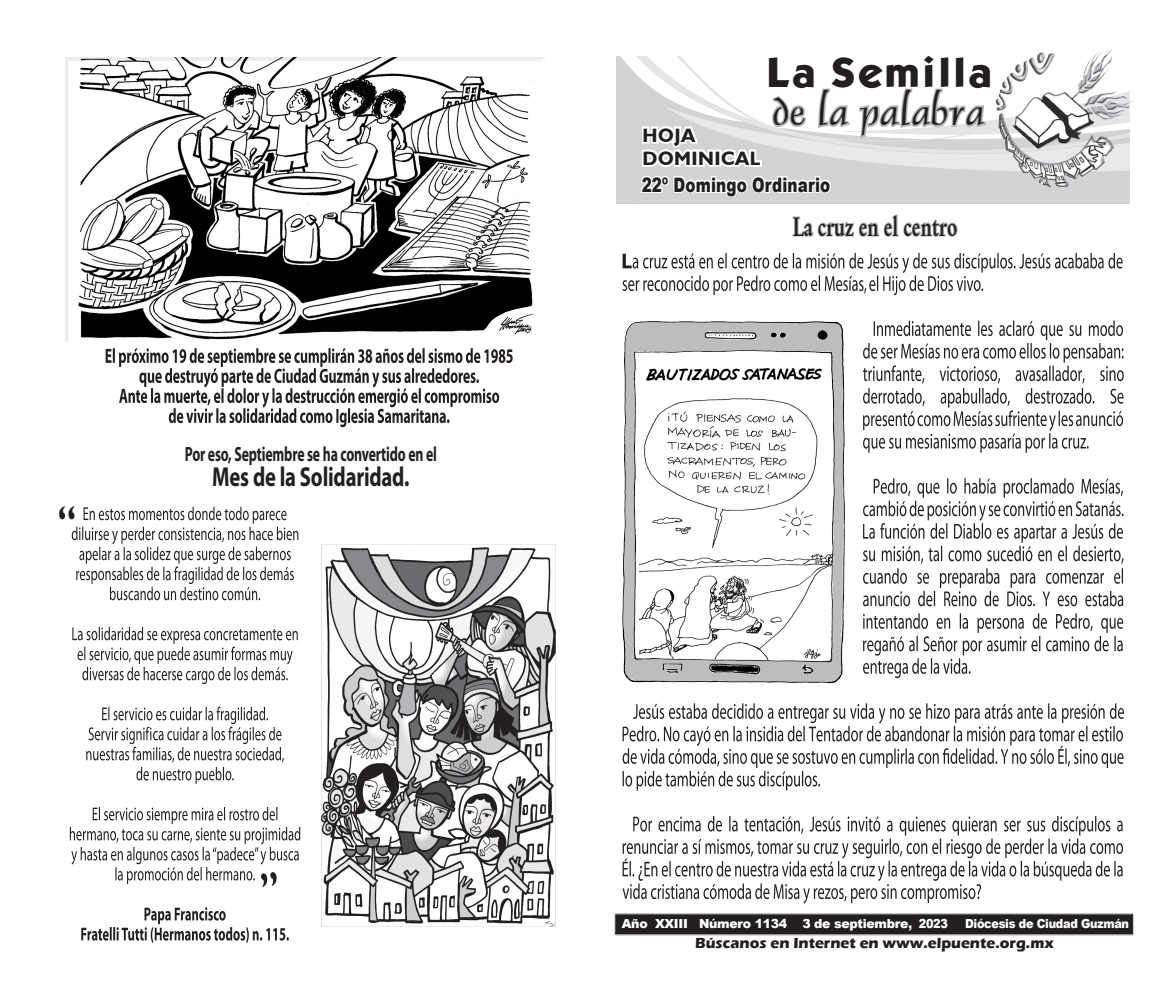
<style>
.page{position:relative;width:1170px;height:993px;background:#fff}
.page>*{position:absolute;margin:0;border:0;box-sizing:border-box;transform-origin:0 0}
._1_TEXTO_PUENTE{font:56.88px "Humanist 521 BT";color:#231f20;scale:.86 1}
._1_TEXTO_PUENTE-2{font:37.75px "Dauphin Plain";letter-spacing:.025em;color:#231f20;scale:1.12 1}
._1_TEXTO_PUENTE-3{font:36.38px "Kabana Bold Plain";letter-spacing:.025em;color:#231f20;scale:1.04 1}
._1_TEXTO_PUENTE-4{font:700 27.5px "Myriad Pro";letter-spacing:-.01em;color:#231f20;scale:.75 1}
._1_TEXTO_PUENTE-5{font:700 26.25px "Original Garamond BT";letter-spacing:.01em;color:#231f20;scale:.71 1}
._1_TEXTO_PUENTE-6{font:700 20.62px "Myriad Pro";letter-spacing:-.01em;color:#231f20;scale:.67 1}
.t1{font:900 19.88px "Arial";letter-spacing:.01em;color:#231f20;scale:.76 1}
._1_TEXTO_PUENTE-7{font:700 19.38px "Humanist 521 BT";letter-spacing:.025em;color:#231f20}
._1_TEXTO_PUENTE-8{font:700 15px "Eras ITC";color:#231f20}
.t2{font:900 12.5px "Arial";letter-spacing:-.025em;color:#fff}
.t3{font:900 12.5px "Arial";letter-spacing:-.025em;color:#fff;scale:.9 1}
</style>
<div class="page">
<svg style="left:72px;top:506px;width:226px;height:94px"></svg>
<svg style="left:72px;top:626px;width:226px;height:58px"></svg>
<svg style="left:86px;top:706px;width:198px;height:77px"></svg>
<svg style="left:81px;top:907px;width:208px;height:35px"></svg>
<img style="left:614px;top:913px;width:520px;height:22px">
<svg style="left:639px;top:56px;width:349px;height:143px"></svg>
<img style="left:973px;top:49px;width:157px;height:143px">
<svg style="left:622px;top:253px;width:500px;height:42px"></svg>
<svg style="left:863px;top:320px;width:260px;height:132px"></svg>
<svg style="left:863px;top:478px;width:260px;height:128px"></svg>
<svg style="left:863px;top:613px;width:260px;height:65px"></svg>
<svg style="left:622px;top:703px;width:501px;height:87px"></svg>
<svg style="left:622px;top:816px;width:500px;height:87px"></svg>
<svg style="left:792px;top:214px;width:166px;height:23px"></svg>
<img style="left:622px;top:321px;width:223px;height:363px">
<svg style="left:106px;top:348px;width:406px;height:79px"></svg>
<img style="left:321px;top:544px;width:234px;height:382px">
<div style="left:65px;top:57px;width:480px;height:286px;background:#474747;opacity:.1"></div>
<svg style="left:70px;top:807px;width:230px;height:78px"></svg>
<p class="_1_TEXTO_PUENTE" style="left:57px;top:491px;width:26px">“</p>
<p class="_1_TEXTO_PUENTE-6" style="left:185px;top:440px;width:377px">Por eso, Septiembre se ha convertido en el</p>
<p class="_1_TEXTO_PUENTE-4" style="left:212px;top:458px;width:264px">Mes de la Solidaridad.</p>
<p class="_1_TEXTO_PUENTE-3" style="left:766px;top:46px;width:218px">La Semilla</p>
<p class="_1_TEXTO_PUENTE-2" style="left:772px;top:90px;width:190px">de la palabra</p>
<p class="_1_TEXTO_PUENTE-7" style="left:642px;top:123px;width:54px">HOJA</p>
<p class="_1_TEXTO_PUENTE-7" style="left:642px;top:146px;width:119px">DOMINICAL</p>
<p class="t1" style="left:641px;top:170px;width:249px">22º Domingo Ordinario</p>
<p class="_1_TEXTO_PUENTE-5" style="left:792px;top:210px;width:233px">La cruz en el centro</p>
<p class="t2" style="left:622px;top:914px;width:327px">Año XXIII Número 1134 3 de septiembre, 2023</p>
<p class="t3" style="left:964px;top:914px;width:184px">Diócesis de Ciudad Guzmán</p>
<p class="_1_TEXTO_PUENTE-8" style="left:695px;top:934px;width:360px">Búscanos en Internet en www.elpuente.org.mx</p>
</div>
